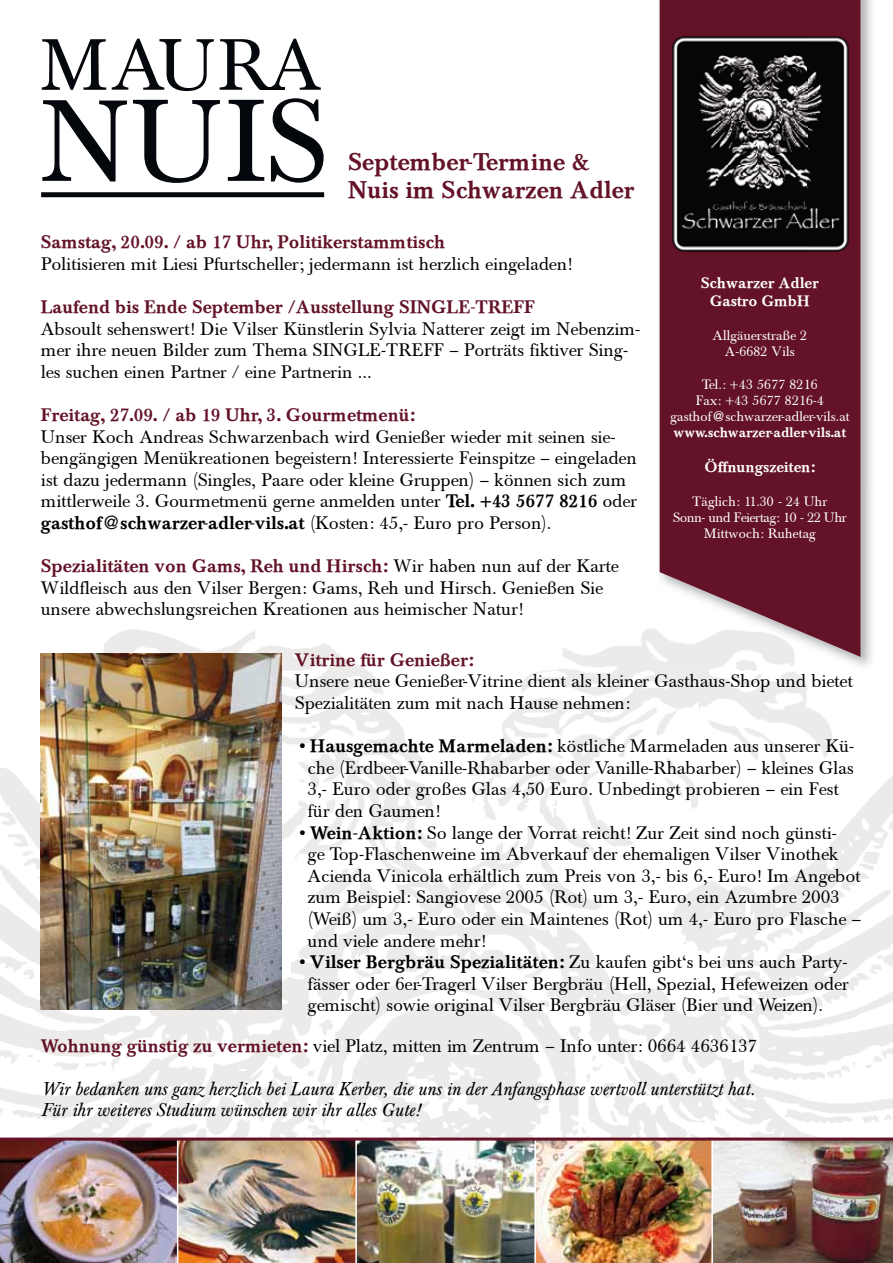
<style>
.page{position:relative;width:893px;height:1263px;background:#fff}
.page>*{position:absolute;margin:0;border:0;box-sizing:border-box;transform-origin:0 0}
.t1{font:115.35px "Basel Normal";color:#04070b}
.t2{font:72.15px "Basel Normal";letter-spacing:-.01em;color:#04070b}
.t3{font:700 24px/28.8px "Basel";color:#631227}
.t4{font:18px/21.6px "Basel Normal";color:#000}
.t5{font:700 18px "Basel";color:#631227}
.t6{font:italic 18px/21.6px "Basel";color:#000}
.t7{font:700 18px "Basel";color:#000}
.t8{font:15px/18px "Basel Normal";color:#fff;text-align:center}
.t9{font:700 15px/18px "Basel";color:#fff;text-align:center}
.t10{font:13.5px/16.2px "Basel Normal";color:#fff;text-align:center}
.t11{font:700 13.5px "Basel";color:#fff}
.s1{font-family:"Basel";font-weight:700}
.s2{font-family:"Basel Normal";font-weight:400}
.s3{font-family:"Basel Normal";font-weight:400;color:#000}
.s4{font-family:"Basel";font-weight:700;color:#631227}
</style>
<div class="page">
<img style="left:0;top:628px;width:701px;height:509px">
<img style="left:855px;top:775px;width:38px;height:349px">
<img style="left:701px;top:671px;width:154px;height:466px">
<img style="left:656px;top:0;width:216px;height:671px">
<svg style="left:660px;top:0;width:201px;height:657px;background:#70273a"></svg>
<img style="left:666px;top:33px;width:189px;height:221px">
<div style="left:41px;top:192px;width:283px;height:5px;background:#04070b"></div>
<hr style="left:260px;top:88px;width:25px;height:2px;background:#04070b">
<img style="left:0;top:1140px;width:711px;height:123px">
<img style="left:713px;top:1140px;width:180px;height:123px">
<hr style="left:177px;top:1139px;width:1px;height:124px;background:#fff">
<hr style="left:355px;top:1139px;width:2px;height:124px;background:#fff">
<hr style="left:534px;top:1139px;width:2px;height:124px;background:#fff">
<hr style="left:0;top:1137px;width:893px;height:3px;background:#631227">
<img style="left:41px;top:653px;width:241px;height:356px">
<h2 class="t2" style="left:41px;top:24px;width:284px">MAURA</h2>
<h1 class="t1" style="left:41px;top:76px;width:290px">NUIS</h1>
<h3 class="t3" style="left:348px;top:148px;width:288px">September-Termine &amp;<br>Nuis im Schwarzen Adler</h3>
<p class="t5" style="left:41px;top:232px;width:406px">Samstag, 20.09. / ab 17 Uhr, Politikerstammtisch</p>
<p class="t4" style="left:41px;top:253px;width:533px">Politisieren mit Liesi Pfurtscheller; jedermann ist herzlich eingeladen!</p>
<p class="t5" style="left:41px;top:296px;width:495px">Laufend bis Ende September /Ausstellung SINGLE-TREFF</p>
<p class="t4" style="left:41px;top:318px;width:601px">Absoult sehenswert! Die Vilser Künstlerin Sylvia Natterer zeigt im Nebenzim&shy;mer ihre neuen Bilder zum Thema SINGLE-TREFF – Porträts fiktiver Sing&shy;les suchen einen Partner / eine Partnerin ...</p>
<p class="t5" style="left:41px;top:404px;width:375px">Freitag, 27.09. / ab 19 Uhr, 3. Gourmetmenü:</p>
<p class="t4" style="left:41px;top:426px;width:598px">Unser Koch Andreas Schwarzenbach wird Genießer wieder mit seinen sie&shy;bengängigen Menükreationen begeistern! Interessierte Feinspitze – eingeladen ist dazu jedermann (Singles, Paare oder kleine Gruppen) – können sich zum mittlerweile 3. Gourmetmenü gerne anmelden unter <span class="s1">Tel. +43 5677 8216</span> oder</p>
<p class="t7" style="left:41px;top:512px;width:512px">gasthof@schwarzer-adler-vils.at <span class="s2">(Kosten: 45,- Euro pro Person).</span></p>
<p class="t5" style="left:41px;top:556px;width:579px">Spezialitäten von Gams, Reh und Hirsch: <span class="s3">Wir haben nun auf der Karte</span></p>
<p class="t4" style="left:41px;top:577px;width:564px">Wildfleisch aus den Vilser Bergen: Gams, Reh und Hirsch. Genießen Sie unsere abwechslungsreichen Kreationen aus heimischer Natur!</p>
<p class="t5" style="left:295px;top:649px;width:180px">Vitrine für Genießer:</p>
<p class="t4" style="left:295px;top:671px;width:559px">Unsere neue Genießer-Vitrine dient als kleiner Gasthaus-Shop und bietet<br>Spezialitäten zum mit nach Hause nehmen:</p>
<p class="t4" style="left:308px;top:736px;width:548px;text-indent:-8px"><span class="s1">• Hausgemachte Marmeladen:</span> köstliche Marmeladen aus unserer Kü&shy;che (Erdbeer-Vanille-Rhabarber oder Vanille-Rhabarber) – kleines Glas 3,- Euro oder großes Glas 4,50 Euro. Unbedingt probieren – ein Fest für den Gaumen!</p>
<p class="t4" style="left:308px;top:822px;width:555px;text-indent:-8px"><span class="s1">• Wein-Aktion:</span> So lange der Vorrat reicht! Zur Zeit sind noch günsti-<br>ge Top-Flaschenweine im Abverkauf der ehemaligen Vilser Vinothek Acienda Vinicola erhältlich zum Preis von 3,- bis 6,- Euro! Im Angebot zum Beispiel: Sangiovese 2005 (Rot) um 3,- Euro, ein Azumbre 2003 (Weiß) um 3,- Euro oder ein Maintenes (Rot) um 4,- Euro pro Flasche – und viele andere mehr!</p>
<p class="t4" style="left:308px;top:952px;width:543px;text-align:justify;text-indent:-8px"><span class="s1">• Vilser Bergbräu Spezialitäten:</span> Zu kaufen gibt‘s bei uns auch Party&shy;fässer oder 6er-Tragerl Vilser Bergbräu (Hell, Spezial, Hefeweizen oder gemischt) sowie original Vilser Bergbräu Gläser (Bier und Weizen).</p>
<p class="t4" style="left:41px;top:1035px;width:718px"><span class="s4">Wohnung günstig zu vermieten:</span> viel Platz, mitten im Zentrum – Info unter: 0664 4636137</p>
<p class="t6" style="left:41px;top:1078px;width:715px">Wir bedanken uns ganz herzlich bei Laura Kerber, die uns in der Anfangsphase wertvoll unterstützt hat.<br>Für ihr weiteres Studium wünschen wir ihr alles Gute!</p>
<p class="t9" style="left:701px;top:274px;width:120px">Schwarzer Adler<br>Gastro GmbH</p>
<p class="t10" style="left:713px;top:328px;width:96px">Allgäuerstraße 2<br>A-6682 Vils</p>
<p class="t10" style="left:670px;top:376px;width:181px">Tel.: +43 5677 8216<br>Fax: +43 5677 8216-4 gasthof@schwarzer-adler-vils.at</p>
<p class="t11" style="left:674px;top:425px;width:174px">www.schwarzer-adler-vils.at</p>
<p class="t9" style="left:705px;top:458px;width:112px">Öffnungszeiten:</p>
<p class="t10" style="left:673px;top:493px;width:175px">Täglich: 11.30 - 24 Uhr<br>Sonn- und Feiertag: 10 - 22 Uhr<br>Mittwoch: Ruhetag</p>
<p class="t8" style="left:713px;top:284px;width:108px">Schwarzer Adler</p>
<p class="t8" style="left:714px;top:320px;width:107px">Allgäuerstraße 2<br>A-6682 Vils</p>
<p class="t10" style="left:703px;top:376px;width:130px">Fax: +43 5677 8216-4</p>
<p class="t8" style="left:695px;top:410px;width:146px">www.schwarzeradler.at</p>
</div>
